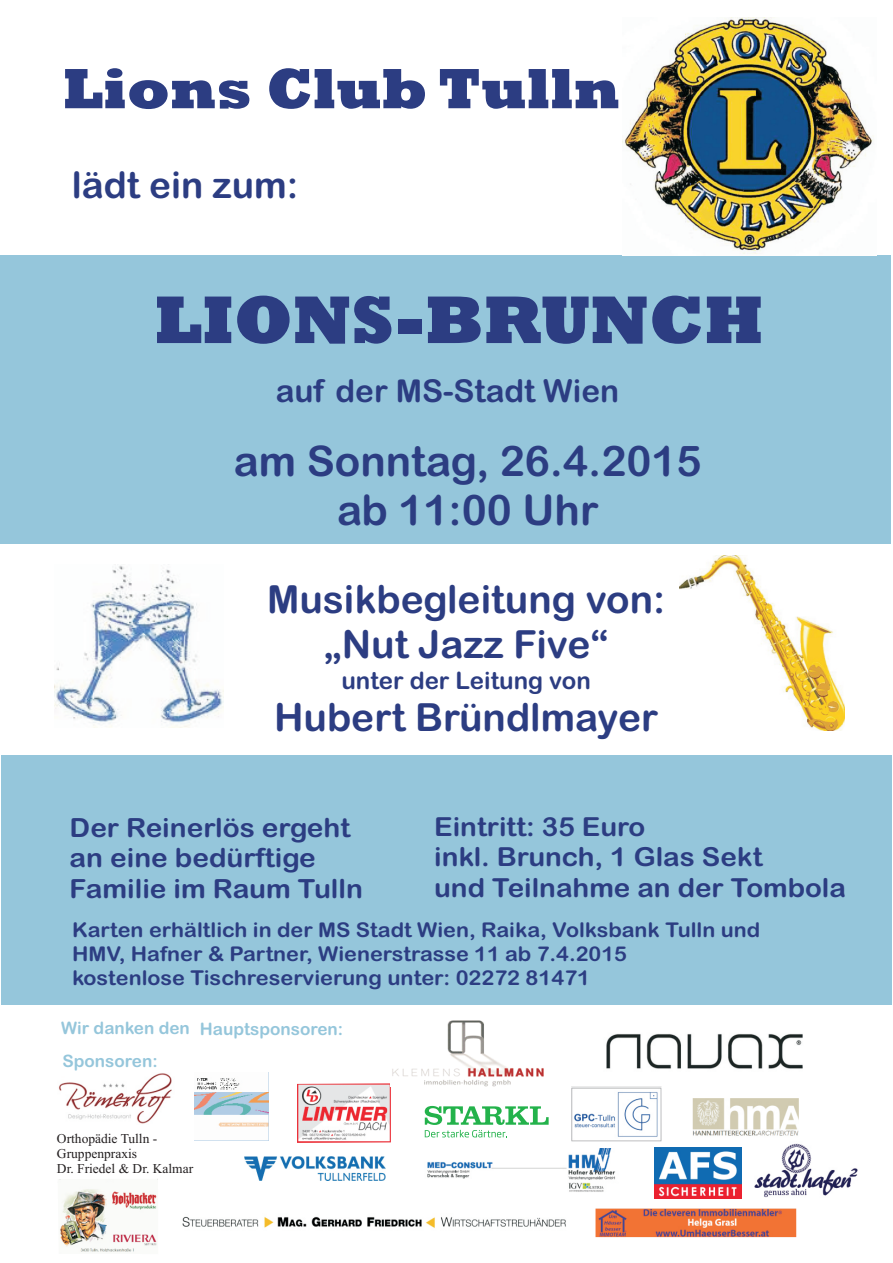
<style>
.page{position:relative;width:893px;height:1263px;background:#fff}
.page>*{position:absolute;margin:0;border:0;box-sizing:border-box;transform-origin:0 0}
.t1{font:800 68.4px "Rockwell";color:#2c3d82}
.t2{font:800 57.75px "Rockwell";color:#2c3d82}
.t3{font:42.15px/48.8px "Arial Rounded MT Bold";color:#2c3d82;text-align:center}
.t4{font:38.85px/44.8px "Arial Rounded MT Bold";color:#2c3d82;text-align:center}
.t5{font:36.9px "Arial Rounded MT Bold";color:#2c3d82}
.t6{font:31.5px "Arial Rounded MT Bold";color:#2c3d82}
.t7{font:26.4px/30.6px "Arial Rounded MT Bold";color:#2c3d82;scale:1.06 1}
.t8{font:26.25px/30.3px "Arial Rounded MT Bold";color:#2c3d82;scale:1.06 1}
.t9{font:24px "Arial Rounded MT Bold";color:#2c3d82}
.t10{font:20.55px "Arial Rounded MT Bold";color:#2c3d82;scale:1.06 1}
.t11{font:20.4px/23.5px "Arial Rounded MT Bold";color:#2c3d82;scale:1.06 1}
.t12{font:17.1px/31.7px "Arial Rounded MT Bold";color:#95c6db}
.t13{font:13.5px/15px "Times New Roman";color:#231f20}
.s1{font-size:20.4px}
</style>
<div class="page">
<div style="left:1px;top:755px;width:891px;height:250px;background:#95c6db"></div>
<div style="left:0;top:255px;width:891px;height:289px;background:#95c6db"></div>
<img style="left:59px;top:1073px;width:113px;height:51px">
<img style="left:195px;top:1073px;width:74px;height:67px">
<img style="left:654px;top:1147px;width:87px;height:52px">
<svg style="left:425px;top:1106px;width:124px;height:31px"></svg>
<img style="left:54px;top:565px;width:169px;height:163px">
<img style="left:182px;top:1216px;width:384px;height:12px">
<img style="left:427px;top:1149px;width:188px;height:43px">
<img style="left:244px;top:1156px;width:142px;height:24px">
<img style="left:297px;top:1083px;width:94px;height:60px">
<img style="left:679px;top:555px;width:166px;height:175px">
<img style="left:622px;top:18px;width:252px;height:236px">
<img style="left:595px;top:1208px;width:201px;height:29px">
<img style="left:693px;top:1098px;width:106px;height:38px">
<img style="left:606px;top:1034px;width:197px;height:35px">
<img style="left:390px;top:1020px;width:154px;height:67px">
<img style="left:571px;top:1086px;width:91px;height:56px">
<img style="left:754px;top:1143px;width:104px;height:55px">
<img style="left:59px;top:1179px;width:99px;height:73px">
<h2 class="t2" style="left:63px;top:68px;width:558px">Lions Club Tulln</h2>
<h3 class="t5" style="left:72px;top:171px;width:228px">lädt ein zum:</h3>
<h1 class="t1" style="left:155px;top:296px;width:611px">LIONS-BRUNCH</h1>
<h3 class="t6" style="left:276px;top:379px;width:345px">auf der MS-Stadt Wien</h3>
<h3 class="t3" style="left:234px;top:441px;width:469px">am Sonntag, 26.4.2015 ab 11:00 Uhr</h3>
<h3 class="t4" style="left:267px;top:581px;width:400px">Musikbegleitung von: „Nut Jazz Five“</h3>
<p class="t9" style="left:341px;top:672px;width:251px">unter der Leitung von</p>
<h3 class="t4" style="left:274px;top:698px;width:386px">Hubert Bründlmayer</h3>
<p class="t7" style="left:70px;top:814px;width:278px">Der Reinerlös ergeht an eine bedürftige<br>Familie im Raum Tulln</p>
<p class="t8" style="left:434px;top:814px;width:390px">Eintritt: 35 Euro<br>inkl. Brunch, 1 Glas Sekt<br>und Teilnahme an der Tombola</p>
<p class="t11" style="left:72px;top:920px;width:651px">Karten erhältlich in der MS Stadt Wien, Raika, Volksbank Tulln und<br>HMV, Hafner &amp; Partner, Wienerstrasse 11 ab 7.4.2015</p>
<p class="t10" style="left:72px;top:970px;width:490px"><span class="s1">kostenlose</span> Tischreservierung unter: 02272 81471</p>
<p class="t12" style="left:61px;top:1015px;width:283px">Wir danken den Hauptsponsoren:<br>Sponsoren:</p>
<p class="t13" style="left:57px;top:1132px;width:138px">Orthopädie Tulln -<br>Gruppenpraxis<br>Dr. Friedel &amp; Dr. Kalmar</p>
</div>
